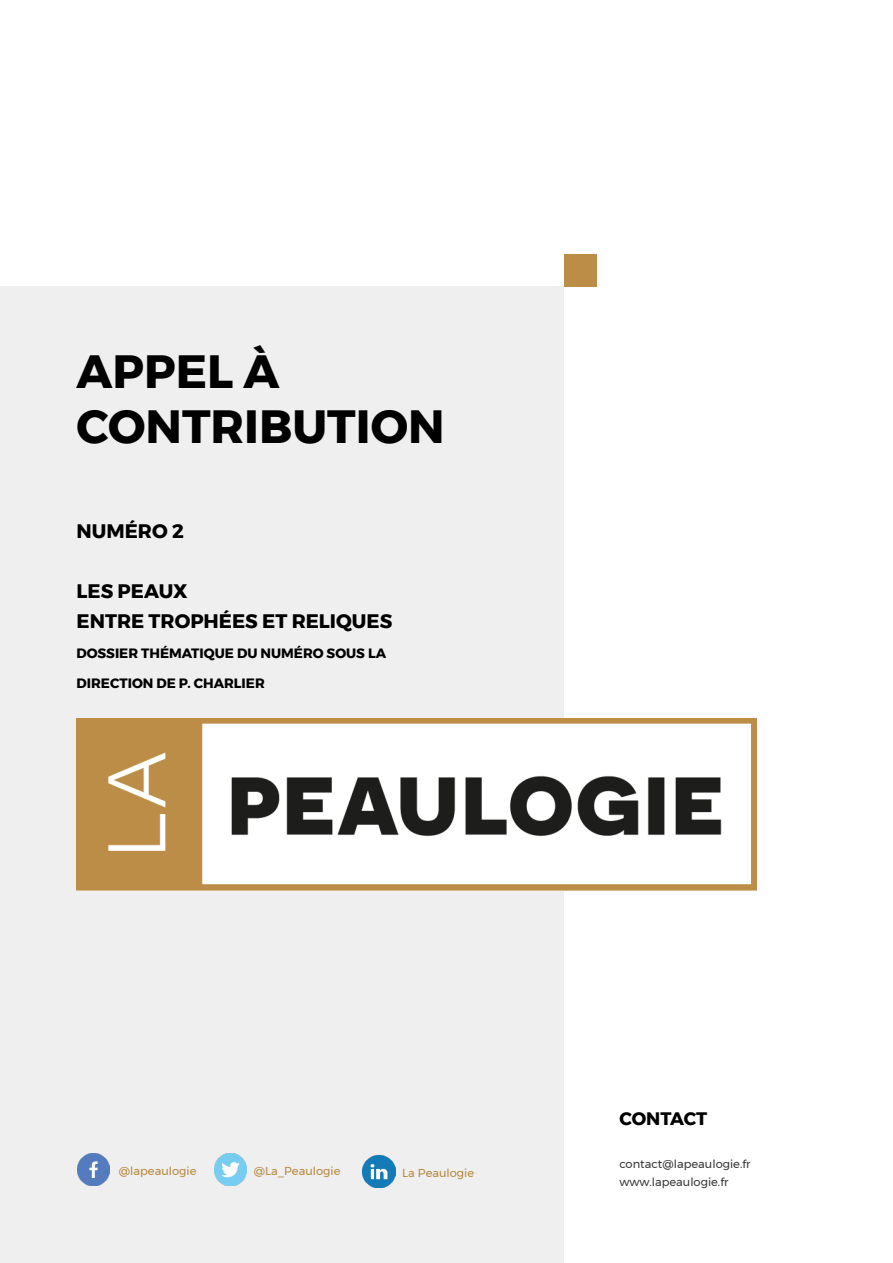
<style>
.page{position:relative;width:893px;height:1263px;background:#fff}
.page>*{position:absolute;margin:0;border:0;box-sizing:border-box;transform-origin:0 0}
.t1{font:700 46.5px/55.8px "Montserrat";color:#000}
.t2{font:700 19.5px/30px "Montserrat";color:#000}
.t3{font:700 18px "Montserrat";letter-spacing:-.005em;color:#000}
.t4{font:700 13.5px "Montserrat";color:#000}
.t5{font:11.55px/18px "Montserrat";color:#383839}
.t6{font:11.55px "Montserrat";color:#b6893d}
</style>
<div class="page">
<div style="left:0;top:286px;width:564px;height:977px;background:#efeff0"></div>
<div style="left:564px;top:254px;width:32px;height:32px;background:#bc8d46"></div>
<img style="left:77px;top:719px;width:679px;height:172px">
<img style="left:77px;top:1153px;width:33px;height:33px">
<img style="left:214px;top:1153px;width:33px;height:33px">
<img style="left:363px;top:1155px;width:32px;height:32px">
<h1 class="t1" style="left:77px;top:343px;width:370px">APPEL À<br>CONTRIBUTION</h1>
<h2 class="t2" style="left:77px;top:516px;width:109px">NUMÉRO 2</h2>
<h2 class="t2" style="left:77px;top:576px;width:317px">LES PEAUX<br>ENTRE TROPHÉES ET RELIQUES</h2>
<p class="t4" style="left:77px;top:642px;width:311px">DOSSIER THÉMATIQUE DU NUMÉRO SOUS LA</p>
<p class="t4" style="left:77px;top:672px;width:190px">DIRECTION DE P. CHARLIER</p>
<p class="t6" style="left:119px;top:1162px;width:79px">@lapeaulogie</p>
<p class="t6" style="left:254px;top:1162px;width:88px">@La_Peaulogie</p>
<p class="t6" style="left:402px;top:1164px;width:73px">La Peaulogie</p>
<h3 class="t3" style="left:619px;top:1104px;width:89px">CONTACT</h3>
<p class="t5" style="left:619px;top:1155px;width:133px">contact@lapeaulogie.fr www.lapeaulogie.fr</p>
</div>
